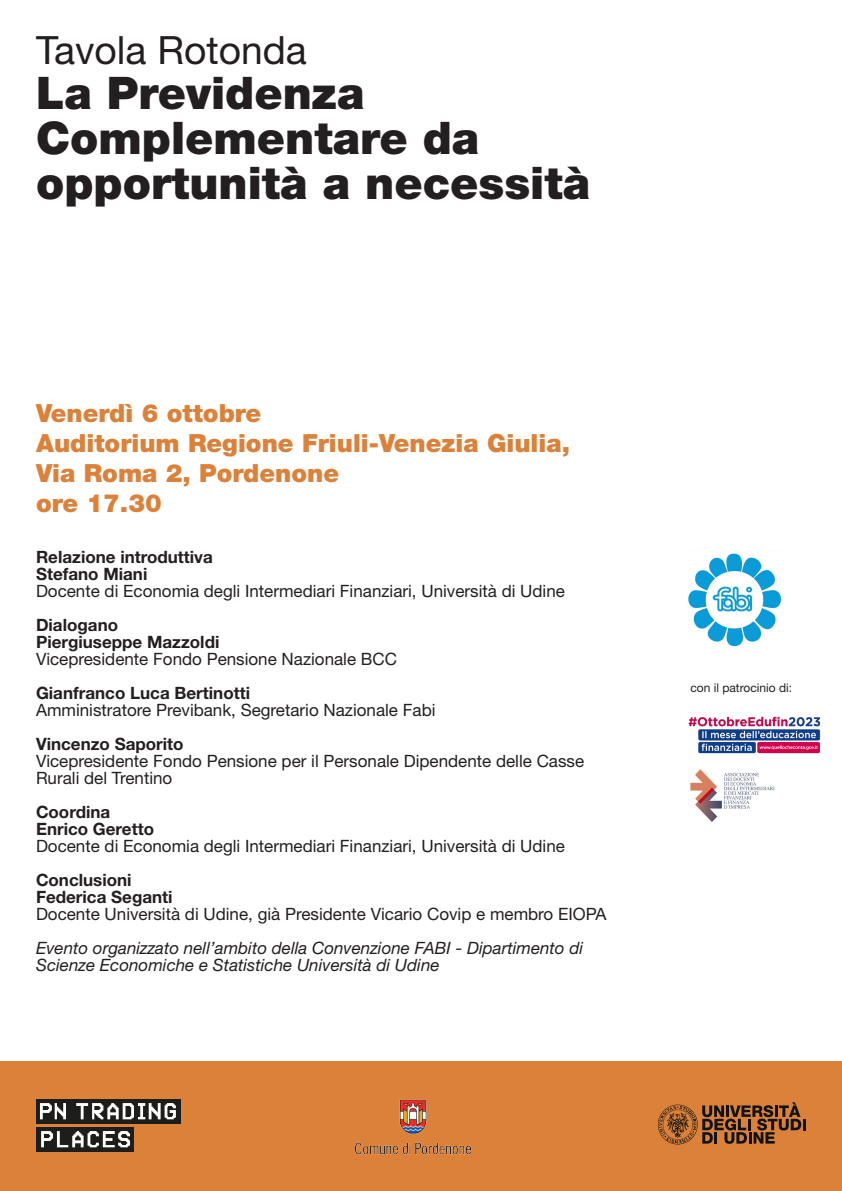
<style>
.page{position:relative;width:842px;height:1191px;background:#fff}
.page>*{position:absolute;margin:0;border:0;box-sizing:border-box;transform-origin:0 0}
.t1{font:900 45px/45px "Helvetica Neue LT Std";color:#231f20}
.t2{font:39px "Helvetica Neue LT Std";color:#231f20}
.t3{font:900 25px "Helvetica Neue LT Std";color:#db8139}
.t4{font:17px/17px "Helvetica Neue LT Std";color:#231f20}
.t5{font:700 17px "Helvetica Neue LT Std";color:#231f20}
.t6{font:italic 17px/17px "Helvetica Neue LT Std";color:#231f20}
.t7{font:12px "Helvetica Neue LT Std";color:#231f20}
</style>
<div class="page">
<div style="left:0;top:1061px;width:842px;height:130px;background:#db8139"></div>
<img style="left:36px;top:1099px;width:145px;height:24px">
<img style="left:36px;top:1127px;width:97px;height:24px">
<img style="left:356px;top:1099px;width:115px;height:56px">
<svg style="left:658px;top:1102px;width:148px;height:42px"></svg>
<img style="left:688px;top:553px;width:94px;height:93px">
<img style="left:690px;top:769px;width:85px;height:53px">
<img style="left:688px;top:716px;width:133px;height:38px">
<p class="t2" style="left:36px;top:27px;width:272px">Tavola Rotonda</p>
<p class="t1" style="left:36px;top:70px;width:556px">La Previdenza<br>Complementare da opportunità a necessità</p>
<p class="t3" style="left:36px;top:398px;width:227px">Venerdì 6 ottobre</p>
<p class="t3" style="left:36px;top:428px;width:535px">Auditorium Regione Friuli-Venezia Giulia,</p>
<p class="t3" style="left:36px;top:458px;width:305px">Via Roma 2, Pordenone</p>
<p class="t3" style="left:36px;top:488px;width:127px">ore 17.30</p>
<p class="t5" style="left:36px;top:546px;width:178px">Relazione introduttiva</p>
<p class="t5" style="left:36px;top:563px;width:113px">Stefano Miani</p>
<p class="t4" style="left:36px;top:582px;width:530px">Docente di Economia degli Intermediari Finanziari, Università di Udine</p>
<p class="t5" style="left:36px;top:614px;width:84px">Dialogano</p>
<p class="t5" style="left:36px;top:631px;width:185px">Piergiuseppe Mazzoldi</p>
<p class="t4" style="left:36px;top:650px;width:363px">Vicepresidente Fondo Pensione Nazionale BCC</p>
<p class="t5" style="left:36px;top:682px;width:216px">Gianfranco Luca Bertinotti</p>
<p class="t4" style="left:36px;top:701px;width:401px">Amministratore Previbank, Segretario Nazionale Fabi</p>
<p class="t5" style="left:36px;top:733px;width:149px">Vincenzo Saporito</p>
<p class="t4" style="left:36px;top:752px;width:550px">Vicepresidente Fondo Pensione per il Personale Dipendente delle Casse<br>Rurali del Trentino</p>
<p class="t5" style="left:36px;top:801px;width:76px">Coordina</p>
<p class="t5" style="left:36px;top:818px;width:120px">Enrico Geretto</p>
<p class="t4" style="left:36px;top:837px;width:530px">Docente di Economia degli Intermediari Finanziari, Università di Udine</p>
<p class="t5" style="left:36px;top:869px;width:97px">Conclusioni</p>
<p class="t5" style="left:36px;top:886px;width:138px">Federica Seganti</p>
<p class="t4" style="left:36px;top:905px;width:572px">Docente Università di Udine, già Presidente Vicario Covip e membro EIOPA</p>
<p class="t6" style="left:36px;top:939px;width:549px">Evento organizzato nell’ambito della Convenzione FABI - Dipartimento di<br>Scienze Economiche e Statistiche Università di Udine</p>
<p class="t7" style="left:690px;top:680px;width:103px">con il patrocinio di:</p>
</div>
